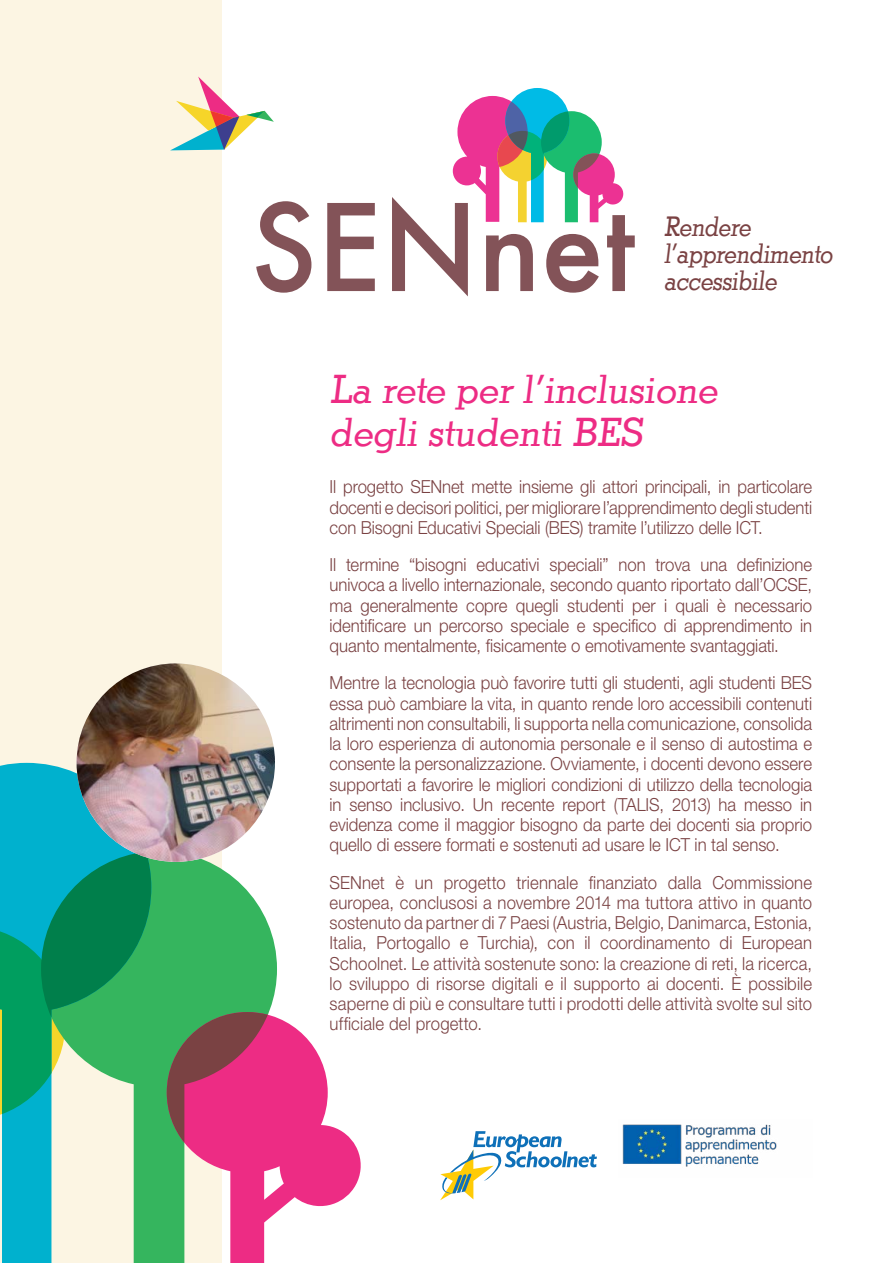
<style>
.page{position:relative;width:893px;height:1263px;background:#fff}
.page>*{position:absolute;margin:0;border:0;box-sizing:border-box;transform-origin:0 0}
.t1{font:42px/43.5px "Stymie TCE";color:#ed2c84}
.t2{font:29.1px/27px "Stymie TCE";color:#7a4243;scale:.9 1}
.normal_text{font:300 18px/20.2px "Helvetica Neue LT Pro";letter-spacing:-.005em;color:#7a4243;text-align:justify;scale:.93 1}
</style>
<div class="page">
<div style="left:0;top:0;width:221px;height:1263px;background:#fcf5e3"></div>
<svg style="left:171px;top:77px;width:103px;height:73px"></svg>
<svg style="left:151px;top:851px;width:126px;height:412px;fill:#35b55e"></svg>
<div style="left:0;top:763px;width:132px;height:89px;background:#00b1ce"></div>
<svg style="left:167px;top:1012px;width:194px;height:251px"></svg>
<svg style="left:167px;top:1012px;width:101px;height:131px"></svg>
<svg style="left:0;top:852px;width:151px;height:411px"></svg>
<svg style="left:256px;top:201px;width:55px;height:92px"></svg>
<svg style="left:327px;top:203px;width:48px;height:88px"></svg>
<svg style="left:392px;top:88px;width:243px;height:208px"></svg>
<svg style="left:440px;top:1131px;width:157px;height:69px"></svg>
<img style="left:622px;top:1124px;width:155px;height:43px">
<img style="left:77px;top:663px;width:198px;height:199px;border-radius:99px">
<p class="t2" style="left:664px;top:213px;width:194px">Rendere l’apprendimento accessibile</p>
<p class="t1" style="left:330px;top:366px;width:396px">La rete per l’inclusione degli studenti BES</p>
<p class="normal_text" style="left:330px;top:476px;width:520px">Il progetto SENnet mette insieme gli attori principali, in particolare docenti e decisori politici, per migliorare l’apprendimento degli studenti con Bisogni Educativi Speciali (BES) tramite l’utilizzo delle ICT.</p>
<p class="normal_text" style="left:330px;top:554px;width:520px">Il termine “bisogni educativi speciali” non trova una definizione univoca a livello internazionale, secondo quanto riportato dall’OCSE, ma generalmente copre quegli studenti per i quali è necessario identificare un percorso speciale e specifico di apprendimento in quanto mentalmente, fisicamente o emotivamente svantaggiati.</p>
<p class="normal_text" style="left:330px;top:672px;width:520px">Mentre la tecnologia può favorire tutti gli studenti, agli studenti BES essa può cambiare la vita, in quanto rende loro accessibili contenuti altrimenti non consultabili, li supporta nella comunicazione, consolida la loro esperienza di autonomia personale e il senso di autostima e consente la personalizzazione. Ovviamente, i docenti devono essere supportati a favorire le migliori condizioni di utilizzo della tecnologia in senso inclusivo. Un recente report (TALIS, 2013) ha messo in evidenza come il maggior bisogno da parte dei docenti sia proprio quello di essere formati e sostenuti ad usare le ICT in tal senso.</p>
<p class="normal_text" style="left:330px;top:872px;width:520px">SENnet è un progetto triennale finanziato dalla Commissione europea, conclusosi a novembre 2014 ma tuttora attivo in quanto sostenuto da partner di 7 Paesi (Austria, Belgio, Danimarca, Estonia, Italia, Portogallo e Turchia), con il coordinamento di European Schoolnet. Le attività sostenute sono: la creazione di reti, la ricerca, lo sviluppo di risorse digitali e il supporto ai docenti. È possibile saperne di più e consultare tutti i prodotti delle attività svolte sul sito ufficiale del progetto.</p>
</div>
